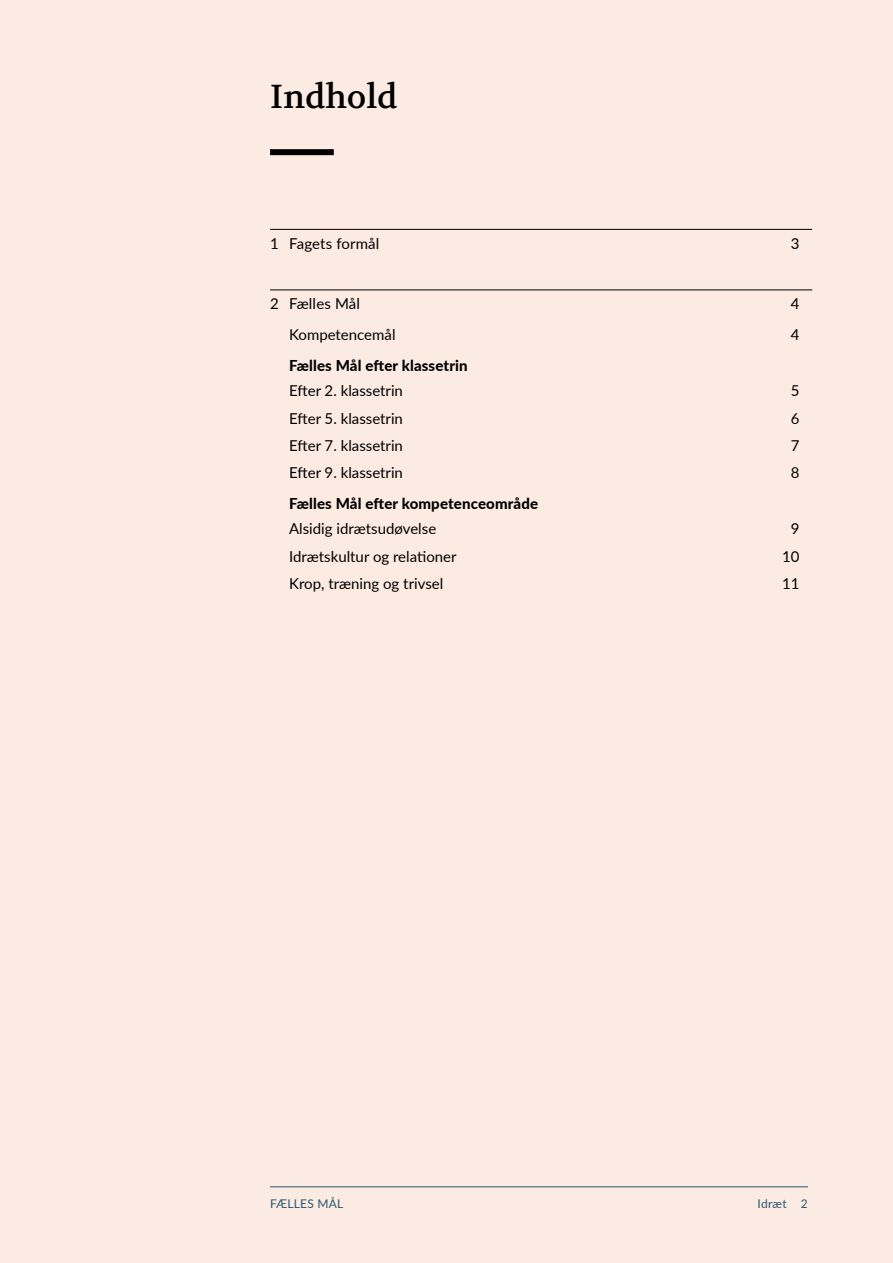
<style>
.page{position:relative;width:893px;height:1263px;background:#fcebe3}
.page>*{position:absolute;margin:0;border:0;box-sizing:border-box;transform-origin:0 0}
.t1{font:33px "Volkhov";color:#000}
.t2{font:15px "Lato";color:#000}
.t3{font:800 15px "Lato";letter-spacing:.01em;color:#000}
.t4{font:12px "Lato";letter-spacing:.02em;color:#2b586f}
</style>
<div class="page">
<div style="left:270px;top:149px;width:64px;height:6px;background:#000"></div>
<hr style="left:270px;top:229px;width:542px;height:1px;background:#000">
<hr style="left:270px;top:289px;width:542px;height:1px;background:#000">
<hr style="left:270px;top:1186px;width:538px;height:1px;background:#2b586f">
<h2 class="t1" style="left:270px;top:76px;width:129px">Indhold</h2>
<p class="t2" style="left:270px;top:233px;width:111px">1 Fagets formål</p>
<p class="t2" style="left:791px;top:233px;width:10px">3</p>
<p class="t2" style="left:270px;top:293px;width:92px">2 Fælles Mål</p>
<p class="t2" style="left:791px;top:293px;width:10px">4</p>
<p class="t2" style="left:289px;top:324px;width:108px">Kompetencemål</p>
<p class="t2" style="left:791px;top:324px;width:10px">4</p>
<p class="t3" style="left:289px;top:354px;width:180px">Fælles Mål efter klassetrin</p>
<p class="t2" style="left:289px;top:380px;width:115px">Efter 2. klassetrin</p>
<p class="t2" style="left:791px;top:380px;width:10px">5</p>
<p class="t2" style="left:289px;top:407px;width:115px">Efter 5. klassetrin</p>
<p class="t2" style="left:791px;top:407px;width:10px">6</p>
<p class="t2" style="left:289px;top:435px;width:115px">Efter 7. klassetrin</p>
<p class="t2" style="left:791px;top:435px;width:10px">7</p>
<p class="t2" style="left:289px;top:462px;width:115px">Efter 9. klassetrin</p>
<p class="t2" style="left:791px;top:462px;width:10px">8</p>
<p class="t3" style="left:289px;top:492px;width:250px">Fælles Mål efter kompetenceområde</p>
<p class="t2" style="left:289px;top:518px;width:149px">Alsidig idrætsudøvelse</p>
<p class="t2" style="left:791px;top:518px;width:10px">9</p>
<p class="t2" style="left:289px;top:545px;width:169px">Idrætskultur og relationer</p>
<p class="t2" style="left:782px;top:545px;width:19px">10</p>
<p class="t2" style="left:289px;top:573px;width:156px">Krop, træning og trivsel</p>
<p class="t2" style="left:782px;top:573px;width:19px">11</p>
<p class="t4" style="left:270px;top:1195px;width:75px">Fælles Mål</p>
<p class="t4" style="left:758px;top:1195px;width:52px">Idræt 2</p>
</div>
